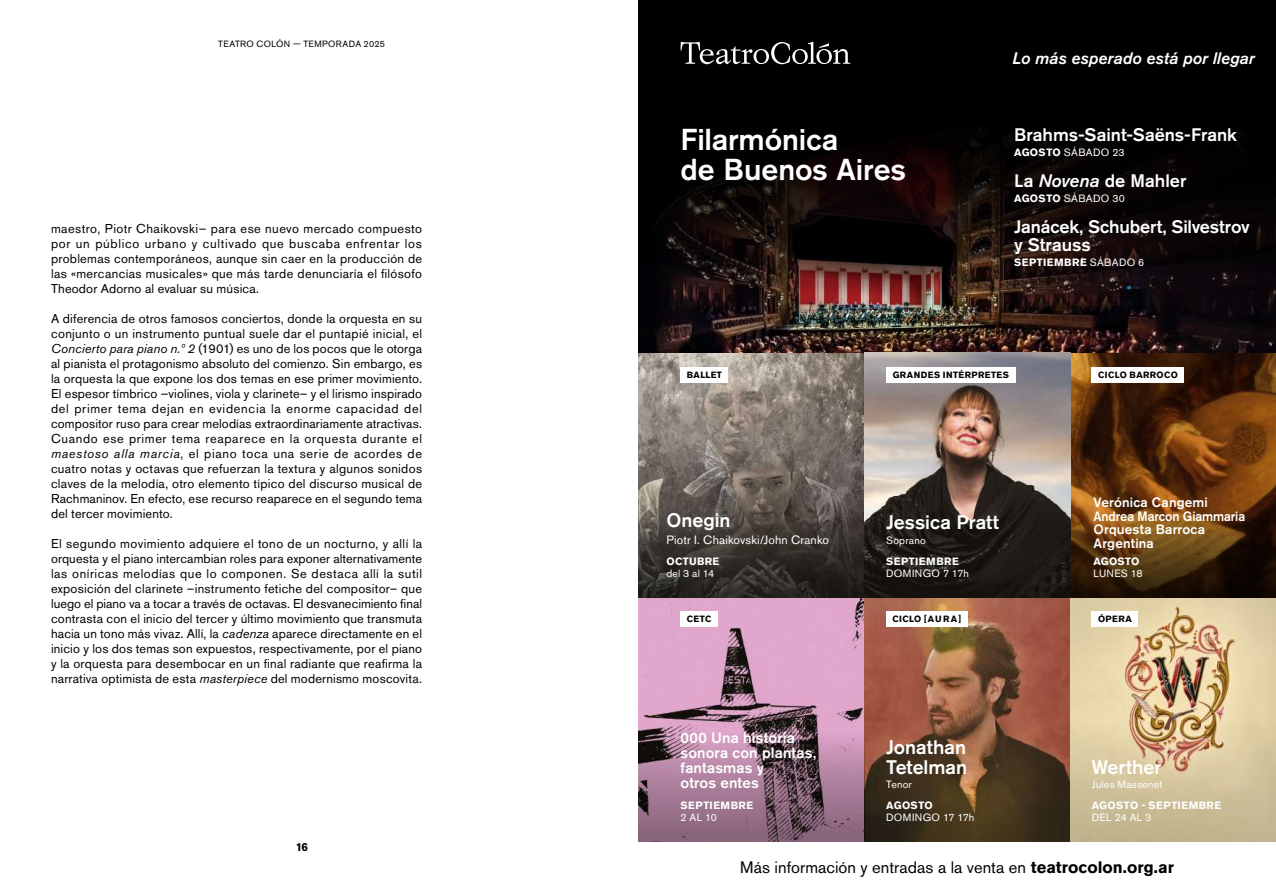
<style>
.page{position:relative;width:1276px;height:893px;background:#fff}
.page>*{position:absolute;margin:0;border:0;box-sizing:border-box;transform-origin:0 0}
.t1{font:500 30px/30px "Akzidenz Grotesk Pro";letter-spacing:-.005em;color:#fff}
.t2{font:500 19.5px/19.5px "Akzidenz Grotesk Pro";color:#fff}
.t3{font:500 18px/18px "Akzidenz Grotesk Pro";letter-spacing:-.005em;color:#fff}
.t4{font:16.5px "Akzidenz Grotesk Pro";letter-spacing:.005em;color:#000}
.t5{font:italic 500 16.5px "Akzidenz Grotesk Pro";color:#fff}
.t6{font:500 15px/15px "Akzidenz Grotesk Pro";letter-spacing:.005em;color:#fff}
.t7{font:500 13.5px/13.5px "Akzidenz Grotesk Pro";letter-spacing:.01em;color:#fff}
.t8{font:12.75px/15px "Akzidenz Grotesk Pro";letter-spacing:.015em;color:#000;text-align:justify}
.t9{font:12px "Akzidenz Grotesk Pro";letter-spacing:.015em;color:#fff}
.t10{font:700 11.55px "Akzidenz Grotesk Pro";color:#000}
.t11{font:10.5px "Akzidenz Grotesk Pro";letter-spacing:.025em;color:#fff}
.t12{font:700 10.5px "Akzidenz Grotesk Pro";letter-spacing:.04em;color:#fff}
.t13{font:700 9px "Akzidenz Grotesk Pro";letter-spacing:.045em;color:#000}
.t14{font:9px "Akzidenz Grotesk Pro";letter-spacing:.04em;color:#000}
.s1{font-style:italic}
.s2{font-weight:700}
.s3{font-weight:400}
</style>
<div class="page">
<img style="left:638px;top:311px;width:638px;height:531px">
<svg style="left:638px;top:510px;width:227px;height:87px;background:#39332f"></svg>
<svg style="left:1070px;top:720px;width:206px;height:122px;background:#cfbd95"></svg>
<svg style="left:1070px;top:353px;width:206px;height:157px;background:#5e310d"></svg>
<svg style="left:1063px;top:510px;width:213px;height:87px;background:#482c0e"></svg>
<svg style="left:638px;top:720px;width:227px;height:122px;background:#916b82"></svg>
<svg style="left:638px;top:0;width:638px;height:311px;background:#0d0706"></svg>
<div style="left:1091px;top:611px;width:47px;height:16px;background:#fff"></div>
<div style="left:1091px;top:367px;width:93px;height:15px;background:#fff"></div>
<div style="left:886px;top:611px;width:81px;height:16px;background:#fff"></div>
<div style="left:886px;top:367px;width:129px;height:15px;background:#fff"></div>
<div style="left:680px;top:611px;width:38px;height:16px;background:#fff"></div>
<div style="left:680px;top:367px;width:48px;height:15px;background:#fff"></div>
<svg style="left:680px;top:42px;width:170px;height:22px;background:#3e3e3e"></svg>
<p class="t14" style="left:218px;top:38px;width:168px">TEATRO COLÓN — TEMPORADA 2025</p>
<p class="t8" style="left:51px;top:221px;width:372px">maestro, Piotr Chaikovski– para ese nuevo mercado compuesto por un público urbano y cultivado que buscaba enfrentar los problemas contemporáneos, aunque sin caer en la producción de las «mercancías musicales» que más tarde denunciaría el filósofo Theodor Adorno al evaluar su música.</p>
<p class="t8" style="left:51px;top:311px;width:373px">A diferencia de otros famosos conciertos, donde la orquesta en su conjunto o un instrumento puntual suele dar el puntapié inicial, el <span class="s1">Concierto para piano n.º 2</span> (1901) es uno de los pocos que le otorga al pianista el protagonismo absoluto del comienzo. Sin embargo, es la orquesta la que expone los dos temas en ese primer movimiento.<br>El espesor tímbrico –violines, viola y clarinete– y el lirismo inspirado del primer tema dejan en evidencia la enorme capacidad del compositor ruso para crear melodías extraordinariamente atractivas.<br>Cuando ese primer tema reaparece en la orquesta durante el <span class="s1">maestoso alla marcia</span>, el piano toca una serie de acordes de cuatro notas y octavas que refuerzan la textura y algunos sonidos claves de la melodía, otro elemento típico del discurso musical de Rachmaninov. En efecto, ese recurso reaparece en el segundo tema del tercer movimiento.</p>
<p class="t8" style="left:51px;top:536px;width:373px">El segundo movimiento adquiere el tono de un nocturno, y allí la orquesta y el piano intercambian roles para exponer alternativamente las oníricas melodías que lo componen. Se destaca allí la sutil exposición del clarinete –instrumento fetiche del compositor– que luego el piano va a tocar a través de octavas. El desvanecimiento final contrasta con el inicio del tercer y último movimiento que transmuta hacia un tono más vivaz. Allí, la <span class="s1">cadenza</span> aparece directamente en el inicio y los dos temas son expuestos, respectivamente, por el piano y la orquesta para desembocar en un final radiante que reafirma la narrativa optimista de esta <span class="s1">masterpiece</span> del modernismo moscovita.</p>
<p class="t10" style="left:296px;top:840px;width:14px">16</p>
<h1 class="t1" style="left:680px;top:124px;width:227px">Filarmónica<br>de Buenos Aires</h1>
<p class="t5" style="left:1012px;top:48px;width:244px">Lo más esperado está por llegar</p>
<h3 class="t3" style="left:1014px;top:126px;width:224px">Brahms-Saint-Saëns-Frank</h3>
<p class="t11" style="left:1014px;top:146px;width:112px"><span class="s2">AGOSTO</span> SÁBADO 23</p>
<h3 class="t3" style="left:1014px;top:171px;width:174px">La <span class="s1">Novena</span> de Mahler</h3>
<p class="t11" style="left:1014px;top:192px;width:112px"><span class="s2">AGOSTO</span> SÁBADO 30</p>
<h3 class="t3" style="left:1014px;top:217px;width:237px">Janácek, Schubert, Silvestrov y Strauss</h3>
<p class="t12" style="left:1014px;top:255px;width:132px">SEPTIEMBRE <span class="s3">SÁBADO 6</span></p>
<p class="t13" style="left:687px;top:369px;width:37px">BALLET</p>
<p class="t13" style="left:892px;top:369px;width:118px">GRANDES INTÉRPRETES</p>
<p class="t13" style="left:1098px;top:369px;width:81px">CICLO BARROCO</p>
<h2 class="t2" style="left:666px;top:511px;width:66px">Onegin</h2>
<p class="t9" style="left:666px;top:532px;width:164px">Piotr I. Chaikovski/John Cranko</p>
<h2 class="t2" style="left:886px;top:512px;width:114px">Jessica Pratt</h2>
<p class="t11" style="left:886px;top:533px;width:41px">Soprano</p>
<p class="t7" style="left:1093px;top:495px;width:153px">Verónica Cangemi<br>Andrea Marcon Giammaria<br>Orquesta Barroca<br>Argentina</p>
<p class="t12" style="left:666px;top:554px;width:54px">OCTUBRE</p>
<p class="t11" style="left:666px;top:566px;width:49px">del 3 al 14</p>
<p class="t12" style="left:886px;top:554px;width:74px">SEPTIEMBRE</p>
<p class="t11" style="left:886px;top:566px;width:84px">DOMINGO 7 17h</p>
<p class="t12" style="left:1093px;top:554px;width:48px">AGOSTO</p>
<p class="t11" style="left:1093px;top:566px;width:51px">LUNES 18</p>
<p class="t13" style="left:687px;top:613px;width:26px">CETC</p>
<p class="t13" style="left:892px;top:613px;width:70px">CICLO [AURA]</p>
<p class="t13" style="left:1098px;top:613px;width:35px">ÓPERA</p>
<p class="t6" style="left:680px;top:730px;width:137px">000 Una historia sonora con plantas, fantasmas y<br>otros entes</p>
<h2 class="t2" style="left:886px;top:737px;width:82px">Jonathan<br>Tetelman</h2>
<p class="t11" style="left:886px;top:778px;width:27px">Tenor</p>
<h2 class="t2" style="left:1091px;top:757px;width:71px">Werther</h2>
<p class="t11" style="left:1091px;top:778px;width:72px">Jules Massenet</p>
<p class="t12" style="left:680px;top:799px;width:74px">SEPTIEMBRE</p>
<p class="t11" style="left:680px;top:811px;width:38px">2 AL 10</p>
<p class="t12" style="left:886px;top:799px;width:48px">AGOSTO</p>
<p class="t11" style="left:886px;top:811px;width:90px">DOMINGO 17 17h</p>
<p class="t12" style="left:1091px;top:799px;width:131px">AGOSTO - SEPTIEMBRE</p>
<p class="t11" style="left:1091px;top:811px;width:61px">DEL 24 AL 3</p>
<p class="t4" style="left:740px;top:856px;width:435px">Más información y entradas a la venta en <span class="s2">teatrocolon.org.ar</span></p>
</div>
